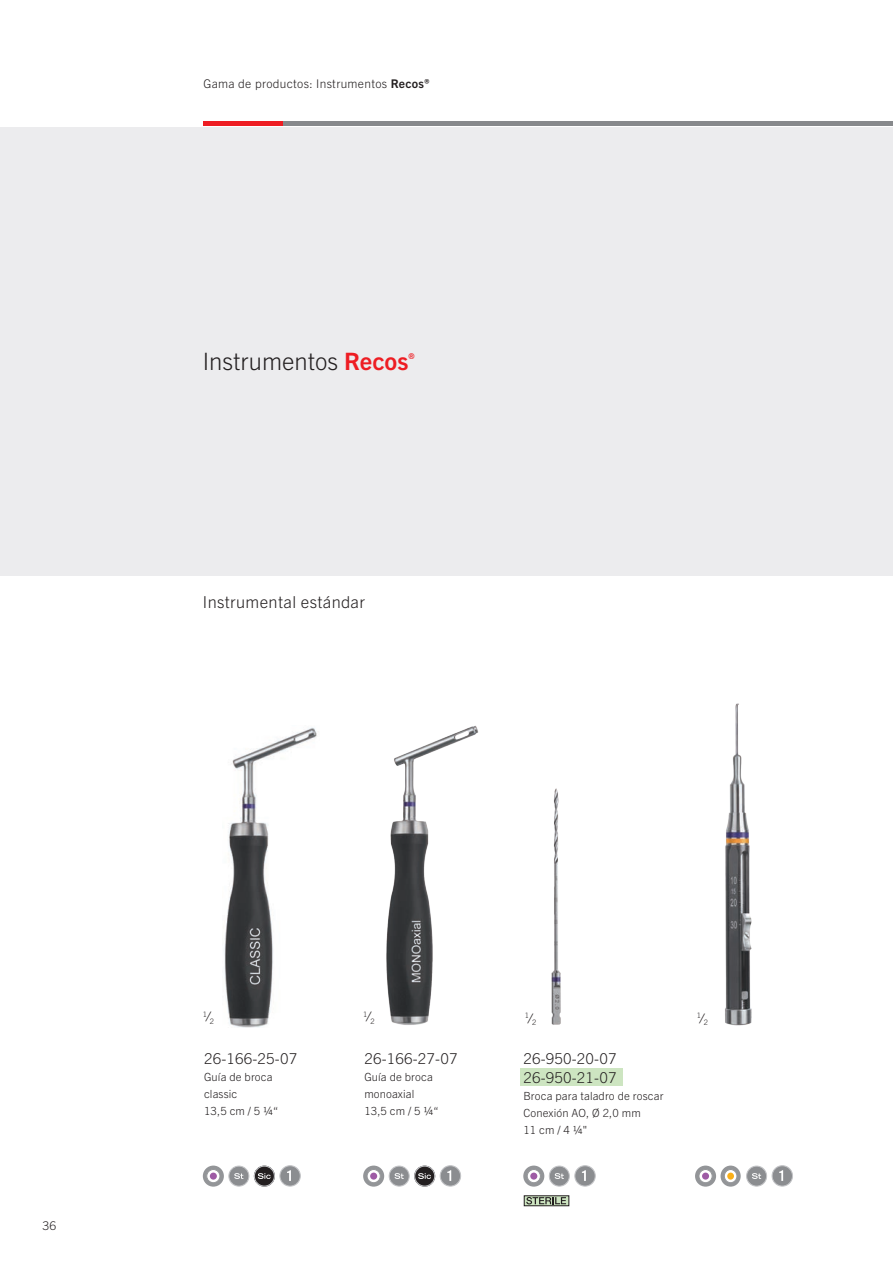
<style>
.page{position:relative;width:893px;height:1263px;background:#fff}
.page>*{position:absolute;margin:0;border:0;box-sizing:border-box;transform-origin:0 0}
.t1{font:300 24px "Trade Gothic Next LT Pro";color:#231f20}
.t2{font:300 16.5px "Trade Gothic Next LT Pro";letter-spacing:.02em;color:#231f20}
.t3{font:300 15px/19.5px "Trade Gothic Next LT Pro";letter-spacing:.01em;color:#231f20}
.t4{font:300 12px "Trade Gothic Next LT Pro";letter-spacing:.025em;color:#231f20}
.t5{font:300 11.25px/17px "Trade Gothic Next LT Pro";letter-spacing:.01em;color:#231f20}
.t6{font:300 7.5px "Trade Gothic Next LT Pro";color:#231f20}
.s1{font-weight:700}
.s2{font-weight:700;color:#ee1d23}
.s3{font-size:12.75px}
</style>
<div class="page">
<img style="left:224px;top:727px;width:93px;height:301px">
<hr style="left:203px;top:121px;width:81px;height:4px;background:#ee1d23">
<hr style="left:284px;top:121px;width:609px;height:4px;background:#87898c">
<div style="left:0;top:128px;width:893px;height:448px;background:#ececee"></div>
<div style="left:203px;top:1165px;width:21px;height:21px;background:#939598;border-radius:50%"></div>
<svg style="left:207px;top:1169px;width:13px;height:14px"></svg>
<div style="left:206px;top:1169px;width:14px;height:14px;border:1px solid #939598;border-radius:50%"></div>
<div style="left:210px;top:1172px;width:7px;height:7px;background:#9e5ba5;border-radius:50%"></div>
<svg style="left:228px;top:1165px;width:73px;height:21px"></svg>
<div style="left:363px;top:1165px;width:21px;height:21px;background:#939598;border-radius:50%"></div>
<svg style="left:367px;top:1169px;width:13px;height:14px"></svg>
<div style="left:367px;top:1169px;width:14px;height:14px;border:1px solid #939598;border-radius:50%"></div>
<div style="left:370px;top:1172px;width:7px;height:7px;background:#9e5ba5;border-radius:50%"></div>
<svg style="left:389px;top:1165px;width:72px;height:21px"></svg>
<img style="left:386px;top:725px;width:92px;height:300px">
<div style="left:695px;top:1165px;width:21px;height:21px;background:#939598;border-radius:50%"></div>
<svg style="left:699px;top:1169px;width:13px;height:14px"></svg>
<div style="left:698px;top:1169px;width:15px;height:14px;border:1px solid #939598;border-radius:50%"></div>
<div style="left:702px;top:1172px;width:7px;height:7px;background:#9e5ba5;border-radius:50%"></div>
<div style="left:720px;top:1165px;width:21px;height:21px;background:#939598;border-radius:50%"></div>
<svg style="left:724px;top:1169px;width:13px;height:14px"></svg>
<div style="left:724px;top:1169px;width:13px;height:14px;border:1px solid #939598;border-radius:50%"></div>
<div style="left:727px;top:1172px;width:7px;height:7px;background:#faaf18;border-radius:50%"></div>
<svg style="left:746px;top:1165px;width:47px;height:21px"></svg>
<img style="left:725px;top:703px;width:27px;height:323px">
<div style="left:523px;top:1165px;width:21px;height:21px;background:#939598;border-radius:50%"></div>
<svg style="left:527px;top:1169px;width:13px;height:14px"></svg>
<div style="left:527px;top:1169px;width:14px;height:14px;border:1px solid #939598;border-radius:50%"></div>
<div style="left:530px;top:1172px;width:7px;height:7px;background:#9e5ba5;border-radius:50%"></div>
<svg style="left:549px;top:1165px;width:47px;height:21px"></svg>
<div style="left:524px;top:1196px;width:45px;height:10px;background:#cde5c1"></div>
<div style="left:524px;top:1195px;width:45px;height:11px;border:1px solid #231f20"></div>
<svg style="left:526px;top:1197px;width:40px;height:7px"></svg>
<img style="left:551px;top:788px;width:10px;height:237px">
<div style="left:520px;top:1068px;width:102px;height:17px;background:#cde5c1"></div>
<p class="t4" style="left:203px;top:75px;width:227px">Gama de productos: Instrumentos <span class="s1">Recos</span><sup>®</sup></p>
<h1 class="t1" style="left:203px;top:344px;width:213px">Instrumentos <span class="s2">Recos</span><sup>®</sup></h1>
<h2 class="t2" style="left:203px;top:591px;width:164px">Instrumental estándar</h2>
<p class="t4" style="left:43px;top:1217px;width:15px">36</p>
<p class="t6" style="left:203px;top:1012px;width:13px">1<span class="s3">⁄</span>2</p>
<p class="t6" style="left:363px;top:1012px;width:13px">1<span class="s3">⁄</span>2</p>
<p class="t6" style="left:697px;top:1014px;width:13px">1<span class="s3">⁄</span>2</p>
<p class="t6" style="left:525px;top:1014px;width:13px">1<span class="s3">⁄</span>2</p>
<h3 class="t3" style="left:204px;top:1047px;width:95px">26-166-25-07</h3>
<p class="t5" style="left:204px;top:1067px;width:76px">Guía de broca classic<br>13,5 cm / 5 ¼“</p>
<h3 class="t3" style="left:364px;top:1047px;width:95px">26-166-27-07</h3>
<p class="t5" style="left:364px;top:1067px;width:76px">Guía de broca monoaxial<br>13,5 cm / 5 ¼“</p>
<h3 class="t3" style="left:523px;top:1047px;width:95px">26-950-20-07<br>26-950-21-07</h3>
<p class="t5" style="left:523px;top:1087px;width:142px">Broca para taladro de roscar<br>Conexión AO, Ø 2,0 mm<br>11 cm / 4 ¼"</p>
</div>
